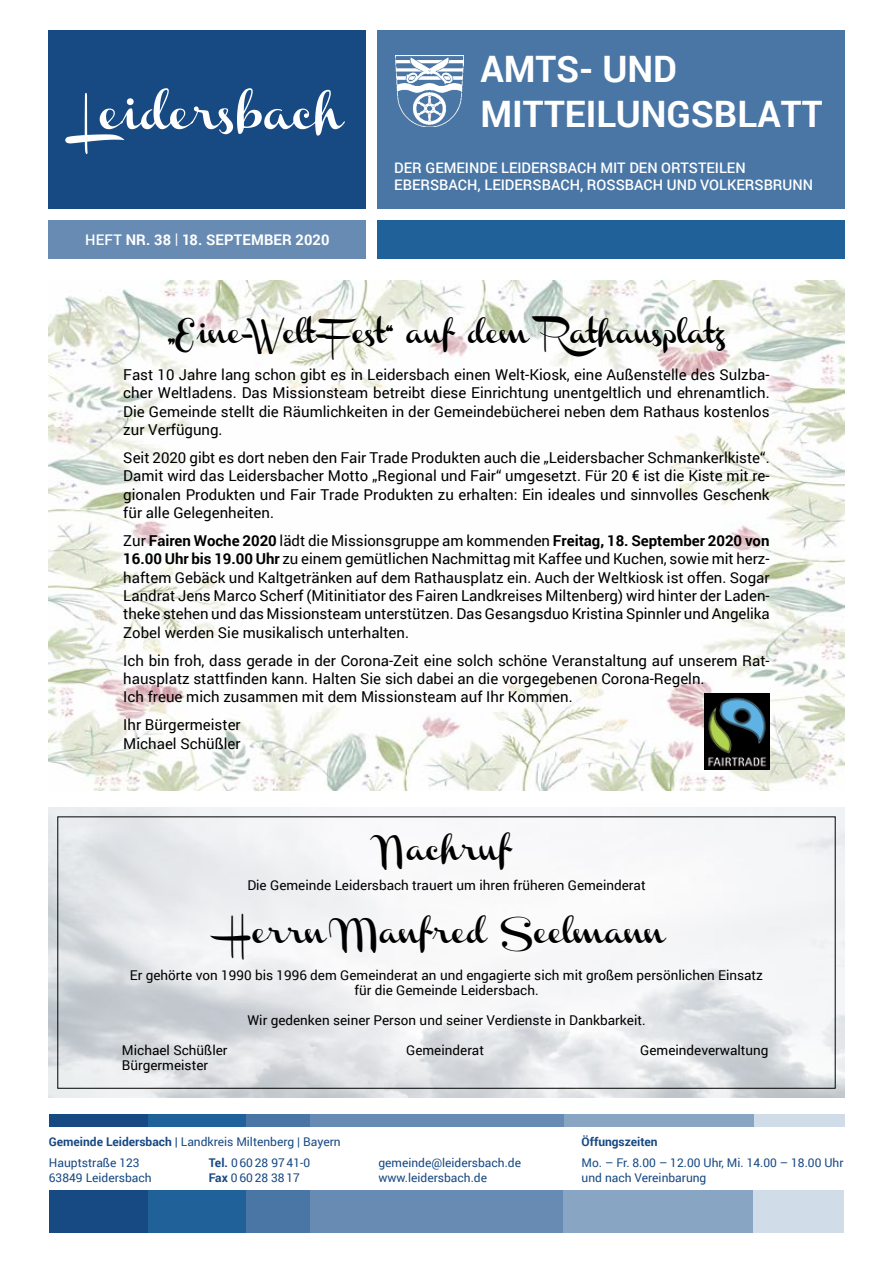
<style>
.page{position:relative;width:893px;height:1263px;background:#fff}
.page>*{position:absolute;margin:0;border:0;box-sizing:border-box;transform-origin:0 0}
.t1{font:700 36.45px/45px "Roboto";color:#fff}
.t2{font:22.5px "Channel";color:#000}
.t3{font:21px "Channel";color:#000}
.t4{font:15px/18.5px "Roboto";color:#000;text-align:justify}
.t5{font:700 14.7px "Roboto";letter-spacing:.01em;color:#fff}
.t6{font:500 14.55px/17.4px "Roboto";color:#fff}
.t7{font:13.5px/15px "Roboto";color:#000;text-align:center}
.t8{font:12px/15px "Roboto";color:#174983}
.t9{font:700 12px "Roboto";color:#174983}
.s1{font-weight:500}
.s2{font-weight:400}
.s3{font-weight:700}
</style>
<div class="page">
<div style="left:48px;top:30px;width:318px;height:178px;background:#174983"></div>
<svg style="left:65px;top:88px;width:280px;height:66px"></svg>
<div style="left:377px;top:30px;width:468px;height:178px;background:#4976a5"></div>
<div style="left:48px;top:220px;width:318px;height:39px;background:#678bb3"></div>
<div style="left:377px;top:220px;width:468px;height:39px;background:#21619a"></div>
<img style="left:396px;top:55px;width:67px;height:72px">
<div style="left:49px;top:1191px;width:100px;height:42px;background:#174983"></div>
<div style="left:148px;top:1191px;width:98px;height:42px;background:#21619a"></div>
<div style="left:246px;top:1191px;width:64px;height:42px;background:#4976a5"></div>
<div style="left:310px;top:1191px;width:264px;height:42px;background:#678bb3"></div>
<div style="left:563px;top:1191px;width:197px;height:42px;background:#88a5c3"></div>
<div style="left:753px;top:1191px;width:91px;height:42px;background:#d0dce7"></div>
<div style="left:49px;top:1114px;width:100px;height:13px;background:#174983"></div>
<div style="left:149px;top:1114px;width:98px;height:13px;background:#21619a"></div>
<div style="left:247px;top:1114px;width:63px;height:13px;background:#4976a5"></div>
<div style="left:310px;top:1114px;width:264px;height:13px;background:#678bb3"></div>
<div style="left:564px;top:1114px;width:196px;height:13px;background:#88a5c3"></div>
<div style="left:754px;top:1114px;width:90px;height:13px;background:#d0dce7"></div>
<img style="left:49px;top:281px;width:795px;height:510px">
<img style="left:705px;top:694px;width:65px;height:76px">
<p class="t5" style="left:85px;top:229px;width:160px"><span class="s1">HEFT</span> NR. 38 <span class="s2">|</span> 18. September</p>
<p class="t5" style="left:296px;top:229px;width:35px">2020</p>
<h1 class="t1" style="left:480px;top:45px;width:344px">AMTS- UND<br>MITTEILUNGSBLATT</h1>
<p class="t6" style="left:394px;top:158px;width:353px">DER GEMEINDE LEIDERSBACH MIT DEN ORTSTEILEN<br>EBERSBACH, LEIDERSBACH, ROSS</p>
<p class="t6" style="left:625px;top:176px;width:190px">BACH UND VOLKERSBRUNN</p>
<h3 class="t3" style="left:168px;top:324px;width:557px">„Eine-Welt-Fest“ auf dem Rathausplatz</h3>
<p class="t4" style="left:123px;top:365px;width:648px">Fast 10 Jahre lang schon gibt es in Leidersbach einen Welt-Kiosk, eine Außenstelle des Sulzba&shy;cher Weltladens. Das Missionsteam betreibt diese Einrichtung unentgeltlich und ehrenamtlich.<br>Die Gemeinde stellt die Räumlichkeiten in der Gemeindebücherei neben dem Rathaus kostenlos zur Verfügung.</p>
<p class="t4" style="left:123px;top:448px;width:648px">Seit 2020 gibt es dort neben den Fair Trade Produkten auch die „Leidersbacher Schmankerlkiste“.<br>Damit wird das Leidersbacher Motto „Regional und Fair“ umgesetzt. Für 20 € ist die Kiste mit re&shy;gionalen Produkten und Fair Trade Produkten zu erhalten: Ein ideales und sinnvolles Geschenk für alle Gelegenheiten.</p>
<p class="t4" style="left:123px;top:531px;width:648px">Zur <span class="s3">Fairen Woche 2020</span> lädt die Missionsgruppe am kommenden <span class="s3">Freitag, 18. September 2020 von 16.00 Uhr bis 19.00 Uhr</span> zu einem gemütlichen Nachmittag mit Kaffee und Kuchen, sowie mit herz&shy;haftem Gebäck und Kaltgetränken auf dem Rathausplatz ein. Auch der Weltkiosk ist offen. Sogar Landrat Jens Marco Scherf (Mitinitiator des Fairen Landkreises Miltenberg) wird hinter der Laden&shy;theke stehen und das Missionsteam unterstützen. Das Gesangsduo Kristina Spinnler und Angelika Zobel werden Sie musikalisch unterhalten.</p>
<p class="t4" style="left:123px;top:650px;width:648px;text-align:left">Ich bin froh, dass gerade in der Corona-Zeit eine solch schöne Veranstaltung auf unserem Rat&shy;hausplatz stattfinden kann. Halten Sie sich dabei an die vorgegebenen Corona-Regeln.<br>Ich freue mich zusammen mit dem Missionsteam auf Ihr Kommen.</p>
<p class="t4" style="left:123px;top:715px;width:119px">Ihr Bürgermeister<br>Michael Schüßler</p>
<h2 class="t2" style="left:381px;top:839px;width:133px">Nachruf</h2>
<p class="t7" style="left:247px;top:877px;width:400px">Die Gemeinde Leidersbach trauert um ihren früheren Gemeinderat</p>
<h2 class="t2" style="left:227px;top:922px;width:440px">Herrn Manfred Seelmann</h2>
<p class="t7" style="left:130px;top:967px;width:635px">Er gehörte von 1990 bis 1996 dem Gemeinderat an und engagierte sich mit großem persönlichen Einsatz für die Gemeinde Leidersbach.</p>
<p class="t7" style="left:247px;top:1012px;width:400px">Wir gedenken seiner Person und seiner Verdienste in Dankbarkeit.</p>
<p class="t7" style="left:122px;top:1042px;width:107px">Michael Schüßler</p>
<p class="t7" style="left:406px;top:1042px;width:79px">Gemeinderat</p>
<p class="t7" style="left:640px;top:1042px;width:130px">Gemeindeverwaltung</p>
<p class="t7" style="left:122px;top:1057px;width:88px">Bürgermeister</p>
<p class="t8" style="left:49px;top:1131px;width:293px;line-height:21px"><span class="s3">Gemeinde Leidersbach |</span> Landkreis Miltenberg | Bayern<br>Hauptstraße 123</p>
<p class="t8" style="left:49px;top:1170px;width:104px">63849 Leidersbach</p>
<p class="t8" style="left:209px;top:1155px;width:103px"><span class="s3">Tel.</span> 0 60 28 97 41-0<br><span class="s3">Fax</span> 0 60 28 38 17</p>
<p class="t8" style="left:378px;top:1155px;width:144px">gemeinde@leidersbach.de www.leidersbach.de</p>
<p class="t9" style="left:582px;top:1133px;width:78px">Öffungszeiten</p>
<p class="t8" style="left:582px;top:1155px;width:263px">Mo. – Fr. 8.00 – 12.00 Uhr, Mi. 14.00 – 18.00 Uhr und nach Vereinbarung</p>
</div>
